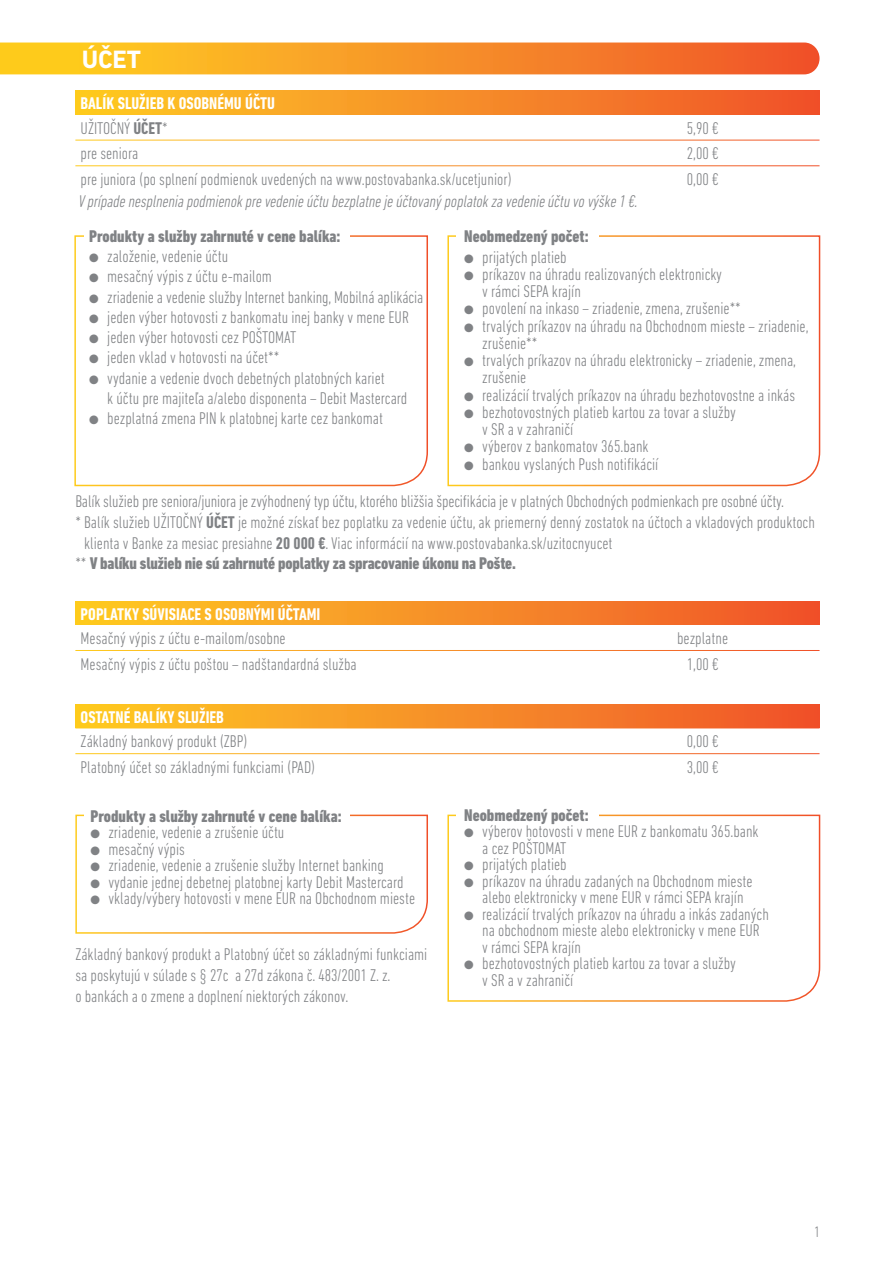
<style>
.page{position:relative;width:893px;height:1263px;background:#fff}
.page>*{position:absolute;margin:0;border:0;box-sizing:border-box;transform-origin:0 0}
.t1{font:700 25.5px "DIN Next LT Pro";color:#fff}
.t2{font:300 condensed 17.25px/16.5px "DIN Next LT Pro";color:#808285}
.t3{font:800 condensed 17.25px "DIN Next LT Pro";color:#808285}
.t4{font:italic 300 condensed 17.25px "DIN Next LT Pro";color:#808285}
.t5{font:700 condensed 17.25px/24.6px "DIN Next LT Pro";color:#fff}
.t6{font:300 condensed 15.45px "DIN Next LT Pro";color:#808285}
.s1{font-weight:300;color:#808285}
.s2{color:#808285}
.s3{font-weight:700}
.s4{font-weight:300}
</style>
<div class="page">
<svg style="left:75px;top:814px;width:353px;height:120px"></svg>
<div style="left:75px;top:91px;width:744px;height:23px;background:linear-gradient(to right,#fecc22,#ef522b)"></div>
<div style="left:75px;top:601px;width:744px;height:24px;background:linear-gradient(to right,#fecc22,#ef522b)"></div>
<div style="left:75px;top:704px;width:744px;height:24px;background:linear-gradient(to right,#fecc22,#ef522b)"></div>
<svg style="left:0;top:43px;width:819px;height:31px;background:#f79526"></svg>
<div style="left:84px;top:812px;width:266px;height:8px;background:#fff"></div>
<svg style="left:447px;top:814px;width:374px;height:188px"></svg>
<svg style="left:447px;top:235px;width:374px;height:252px"></svg>
<svg style="left:74px;top:235px;width:354px;height:252px"></svg>
<div style="left:457px;top:812px;width:142px;height:8px;background:#fff"></div>
<div style="left:457px;top:232px;width:142px;height:8px;background:#fff"></div>
<div style="left:84px;top:232px;width:266px;height:8px;background:#fff"></div>
<h1 class="t1" style="left:82px;top:50px;width:61px">ÚČET</h1>
<p class="t5" style="left:81px;top:92px;width:196px">BALÍK SLUŽIEB K OSOBNÉMU ÚČTU<br><span class="s1">UŽITOČNÝ</span> <span class="s2">ÚČET</span><span class="s1">*</span></p>
<p class="t2" style="left:687px;top:121px;width:33px">5,90 €</p>
<p class="t2" style="left:81px;top:147px;width:59px">pre seniora</p>
<p class="t2" style="left:687px;top:147px;width:33px">2,00 €</p>
<p class="t2" style="left:81px;top:172px;width:433px">pre juniora (po splnení podmienok uvedených na www.postovabanka.sk/ucetjunior)</p>
<p class="t2" style="left:687px;top:172px;width:33px">0,00 €</p>
<p class="t4" style="left:78px;top:195px;width:563px">Vprípade nesplnenia podmienok pre vedenie účtu bezplatne je účtovaný poplatok za vedenie účtu vo výške 1 €.</p>
<p class="t3" style="left:89px;top:230px;width:253px">Produkty a služby zahrnuté v cene balíka:</p>
<p class="t2" style="left:89px;top:249px;width:140px">● založenie, vedenie účtu</p>
<p class="t2" style="left:89px;top:270px;width:184px">● mesačný výpis z účtu e-mailom</p>
<p class="t2" style="left:89px;top:290px;width:336px">● zriadenie a vedenie služby Internet banking, Mobilná aplikácia</p>
<p class="t2" style="left:89px;top:310px;width:321px">● jeden výber hotovosti z bankomatu inej banky v mene EUR</p>
<p class="t2" style="left:89px;top:330px;width:209px">● jeden výber hotovosti cez POŠTOMAT</p>
<p class="t2" style="left:89px;top:351px;width:192px">● jeden vklad v hotovosti na účet**</p>
<p class="t2" style="left:107px;top:369px;width:302px;line-height:20.2px;text-indent:-18px">● vydanie a vedenie dvoch debetných platobných kariet<br>k účtu pre majiteľa a/alebo disponenta – Debit Mastercard</p>
<p class="t2" style="left:89px;top:411px;width:295px">● bezplatná zmena PIN k platobnej karte cez bankomat</p>
<p class="t3" style="left:464px;top:230px;width:126px">Neobmedzený počet:</p>
<p class="t2" style="left:464px;top:250px;width:104px">● prijatých platieb</p>
<p class="t2" style="left:482px;top:267px;width:241px;line-height:17.2px;text-indent:-18px">● príkazov na úhradu realizovaných elektronicky v rámci SEPA krajín</p>
<p class="t2" style="left:464px;top:302px;width:278px">● povolení na inkaso – zriadenie, zmena, zrušenie**</p>
<p class="t2" style="left:482px;top:319px;width:328px;line-height:17.2px;text-indent:-18px">● trvalých príkazov na úhradu na Obchodnom mieste – zriadenie, zrušenie**</p>
<p class="t2" style="left:482px;top:353px;width:315px;line-height:17.2px;text-indent:-18px">● trvalých príkazov na úhradu elektronicky – zriadenie, zmena, zrušenie</p>
<p class="t2" style="left:464px;top:388px;width:332px">● realizácií trvalých príkazov na úhradu bezhotovostne a inkás</p>
<p class="t2" style="left:482px;top:405px;width:255px;line-height:17.2px;text-indent:-18px">● bezhotovostných platieb kartou za tovar a služby v SR a v zahraničí</p>
<p class="t2" style="left:464px;top:440px;width:186px">● výberov z bankomatov 365.bank</p>
<p class="t2" style="left:464px;top:457px;width:196px">● bankou vyslaných Push notifikácií</p>
<p class="t2" style="left:75px;top:494px;width:710px">Balík služieb pre seniora/juniora je zvýhodnený typ účtu, ktorého bližšia špecifikácia je v platných Obchodných podmienkach pre osobné účty.</p>
<p class="t2" style="left:75px;top:515px;width:741px">* Balík služieb UŽITOČNÝ <span class="s3">ÚČET</span> je možné získať bez poplatku za vedenie účtu, ak priemerný denný zostatok na účtoch a vkladových produktoch</p>
<p class="t2" style="left:84px;top:536px;width:530px">klienta v Banke za mesiac presiahne <span class="s3">20 000 €</span>. Viac informácií na www.postovabanka.sk/uzitocnyucet</p>
<p class="t3" style="left:75px;top:557px;width:442px"><span class="s4">**</span> V balíku služieb nie sú zahrnuté poplatky za spracovanie úkonu na Pošte.</p>
<p class="t5" style="left:81px;top:603px;width:241px">POPLATKY SÚVISIACE S OSOBNÝMI ÚČTAMI</p>
<p class="t2" style="left:81px;top:631px;width:207px">Mesačný výpis z účtu e-mailom/osobne</p>
<p class="t2" style="left:677px;top:631px;width:53px">bezplatne</p>
<p class="t2" style="left:81px;top:657px;width:278px">Mesačný výpis z účtu poštou – nadštandardná služba</p>
<p class="t2" style="left:687px;top:657px;width:33px">1,00 €</p>
<p class="t5" style="left:81px;top:706px;width:145px">OSTATNÉ BALÍKY SLUŽIEB</p>
<p class="t2" style="left:81px;top:735px;width:168px">Základný bankový produkt (ZBP)</p>
<p class="t2" style="left:687px;top:735px;width:33px">0,00 €</p>
<p class="t2" style="left:81px;top:760px;width:236px">Platobný účet so základnými funkciami (PAD)</p>
<p class="t2" style="left:687px;top:760px;width:33px">3,00 €</p>
<p class="t3" style="left:90px;top:810px;width:253px">Produkty a služby zahrnuté v cene balíka:</p>
<p class="t2" style="left:90px;top:825px;width:196px">● zriadenie, vedenie a zrušenie účtu</p>
<p class="t2" style="left:90px;top:842px;width:96px">● mesačný výpis</p>
<p class="t2" style="left:90px;top:858px;width:295px">● zriadenie, vedenie a zrušenie služby Internet banking</p>
<p class="t2" style="left:90px;top:875px;width:315px">● vydanie jednej debetnej platobnej karty Debit Mastercard</p>
<p class="t2" style="left:90px;top:891px;width:326px">● vklady/výbery hotovosti v mene EUR na Obchodnom mieste</p>
<p class="t2" style="left:75px;top:945px;width:354px;line-height:20.7px">Základný bankový produkt a Platobný účet so základnými funkciami sa poskytujú v súlade s § 27c a 27d zákona č. 483/2001 Z. z.<br>o bankách a o zmene a doplnení niektorých zákonov.</p>
<p class="t3" style="left:464px;top:809px;width:126px">Neobmedzený počet:</p>
<p class="t2" style="left:482px;top:824px;width:278px;text-indent:-18px">● výberov hotovosti v mene EUR z bankomatu 365.bank a cez POŠTOMAT</p>
<p class="t2" style="left:464px;top:857px;width:104px">● prijatých platieb</p>
<p class="t2" style="left:464px;top:874px;width:290px;text-align:center">● príkazov na úhradu zadaných na Obchodnom mieste alebo elektronicky v mene EUR v rámci SEPA krajín</p>
<p class="t2" style="left:482px;top:907px;width:288px;text-indent:-18px">● realizácií trvalých príkazov na úhradu a inkás zadaných na obchodnom mieste alebo elektronicky v mene EUR v rámci SEPA krajín</p>
<p class="t2" style="left:482px;top:956px;width:255px;text-indent:-18px">● bezhotovostných platieb kartou za tovar a služby v SR a v zahraničí</p>
<p class="t6" style="left:814px;top:1226px;width:7px">1</p>
</div>
